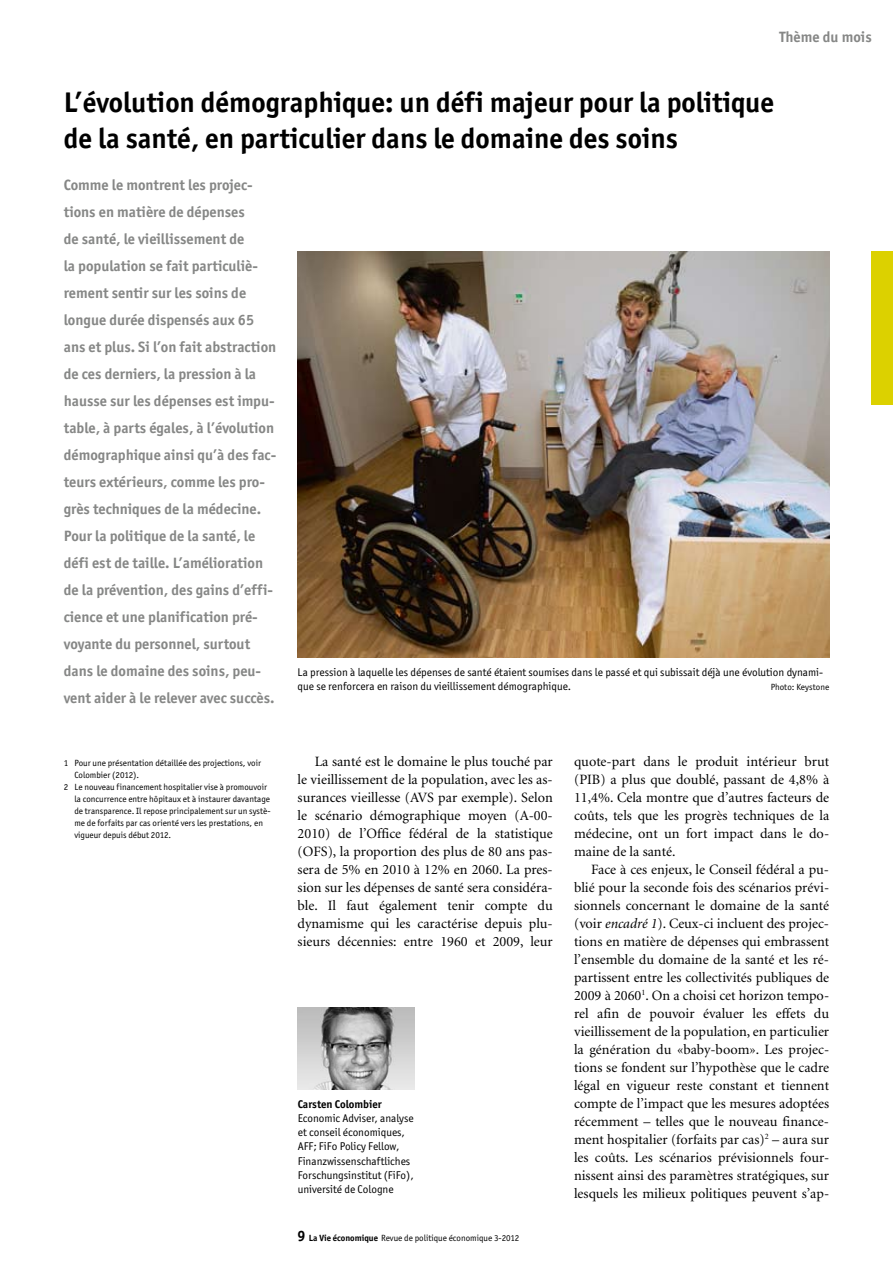
<style>
.page{position:relative;width:893px;height:1263px;background:#fff}
.page>*{position:absolute;margin:0;border:0;box-sizing:border-box;transform-origin:0 0}
.t1{font:700 28.5px/36px "Officina San ITC";color:#000}
.t2{font:700 15px/27px "Officina San ITC";color:#868786}
.t3{font:14.25px/18px "Minion";color:#000;text-align:justify}
.t4{font:11.25px/14.2px "Officina San ITC";color:#000}
.t5{font:700 11.25px "Officina San ITC";color:#000}
.t6{font:9px "Officina San ITC";color:#000}
.s1{font-style:italic}
.s2{font-weight:700;font-size:15px}
.s3{font-weight:700}
</style>
<div class="page">
<div style="left:872px;top:252px;width:21px;height:153px;background:#dcd100"></div>
<img style="left:298px;top:251px;width:531px;height:406px">
<img style="left:298px;top:1008px;width:117px;height:82px">
<p class="t2" style="left:779px;top:23px;width:94px">Thème du mois</p>
<h1 class="t1" style="left:64px;top:84px;width:712px">L’évolution démographique: un défi majeur pour la politique de la santé, en particulier dans le domaine des soins</h1>
<p class="t2" style="left:64px;top:172px;width:214px">Comme le montrent les projec&shy;tions en matière de dépenses<br>de santé, le vieillissement de<br>la population se fait particuliè&shy;rement sentir sur les soins de longue durée dispensés aux 65 ans et plus. Si l’on fait abstraction de ces derniers, la pression à la hausse sur les dépenses est impu&shy;table, à parts égales, à l’évolution démographique ainsi qu’à des fac&shy;teurs extérieurs, comme les pro&shy;grès techniques de la médecine.<br>Pour la politique de la santé, le défi est de taille. L’amélioration de la prévention, des gains d’effi&shy;cience et une planification pré&shy;voyante du personnel, surtout dans le domaine des soins, peu&shy;vent aider à le relever avec succès.</p>
<p class="t4" style="left:298px;top:665px;width:527px">La pression à laquelle les dépenses de santé étaient soumises dans le passé et qui subissait déjà une évolution dynami&shy;que se renforcera en raison du vieillissement démographique.</p>
<p class="t6" style="left:771px;top:682px;width:60px">Photo: Keystone</p>
<p class="t6" style="left:64px;top:757px;width:199px">1 Pour une présentation détaillée des projections, voir</p>
<p class="t6" style="left:74px;top:769px;width:66px">Colombier (2012).</p>
<p class="t6" style="left:64px;top:781px;width:205px">2 Le nouveau financement hospitalier vise à promouvoir</p>
<p class="t6" style="left:74px;top:793px;width:197px">la concurrence entre hôpitaux et à instaurer davantage</p>
<p class="t6" style="left:74px;top:805px;width:198px">de transparence. Il repose principalement sur un systè-</p>
<p class="t6" style="left:74px;top:817px;width:190px">me de forfaits par cas orienté vers les prestations, en</p>
<p class="t6" style="left:74px;top:829px;width:98px">vigueur depuis début 2012.</p>
<p class="t3" style="left:298px;top:752px;width:257px;text-indent:17px">La santé est le domaine le plus touché par le vieillissement de la population, avec les as&shy;surances vieillesse (AVS par exemple). Selon le scénario démographique moyen (A-00- 2010) de l’Office fédéral de la statistique (OFS), la proportion des plus de 80 ans pas&shy;sera de 5% en 2010 à 12% en 2060. La pres&shy;sion sur les dépenses de santé sera considéra&shy;ble. Il faut également tenir compte du dynamisme qui les caractérise depuis plu&shy;sieurs décennies: entre 1960 et 2009, leur</p>
<p class="t3" style="left:574px;top:752px;width:257px">quote-part dans le produit intérieur brut (PIB) a plus que doublé, passant de 4,8% à 11,4%. Cela montre que d’autres facteurs de coûts, tels que les progrès techniques de la médecine, ont un fort impact dans le do&shy;maine de la santé.</p>
<p class="t3" style="left:574px;top:860px;width:257px;text-indent:17px">Face à ces enjeux, le Conseil fédéral a pu&shy;blié pour la seconde fois des scénarios prévi&shy;sionnels concernant le domaine de la santé (voir <span class="s1">encadré 1</span>). Ceux-ci incluent des projec&shy;tions en matière de dépenses qui embrassent l’ensemble du domaine de la santé et les ré&shy;partissent entre les collectivités publiques de 2009 à 2060<sup>1</sup>. On a choisi cet horizon tempo&shy;rel afin de pouvoir évaluer les effets du vieillissement de la population, en particulier la génération du «baby-boom». Les projec&shy;tions se fondent sur l’hypothèse que le cadre légal en vigueur reste constant et tiennent compte de l’impact que les mesures adoptées récemment – telles que le nouveau finance&shy;ment hospitalier (forfaits par cas)<sup>2</sup> – aura sur les coûts. Les scénarios prévisionnels four&shy;nissent ainsi des paramètres stratégiques, sur lesquels les milieux politiques peuvent s’ap-</p>
<p class="t5" style="left:298px;top:1097px;width:86px">Carsten Colombier</p>
<p class="t4" style="left:298px;top:1111px;width:118px">Economic Adviser, analyse et conseil économiques,<br>AFF; FiFo Policy Fellow,<br>Finanzwissenschaftliches<br>Forschungsinstitut (FiFo), université de Cologne</p>
<p class="t6" style="left:298px;top:1232px;width:223px"><span class="s2">9</span> <span class="s3">La Vie économique</span> Revue de politique économique 3-2012</p>
</div>
